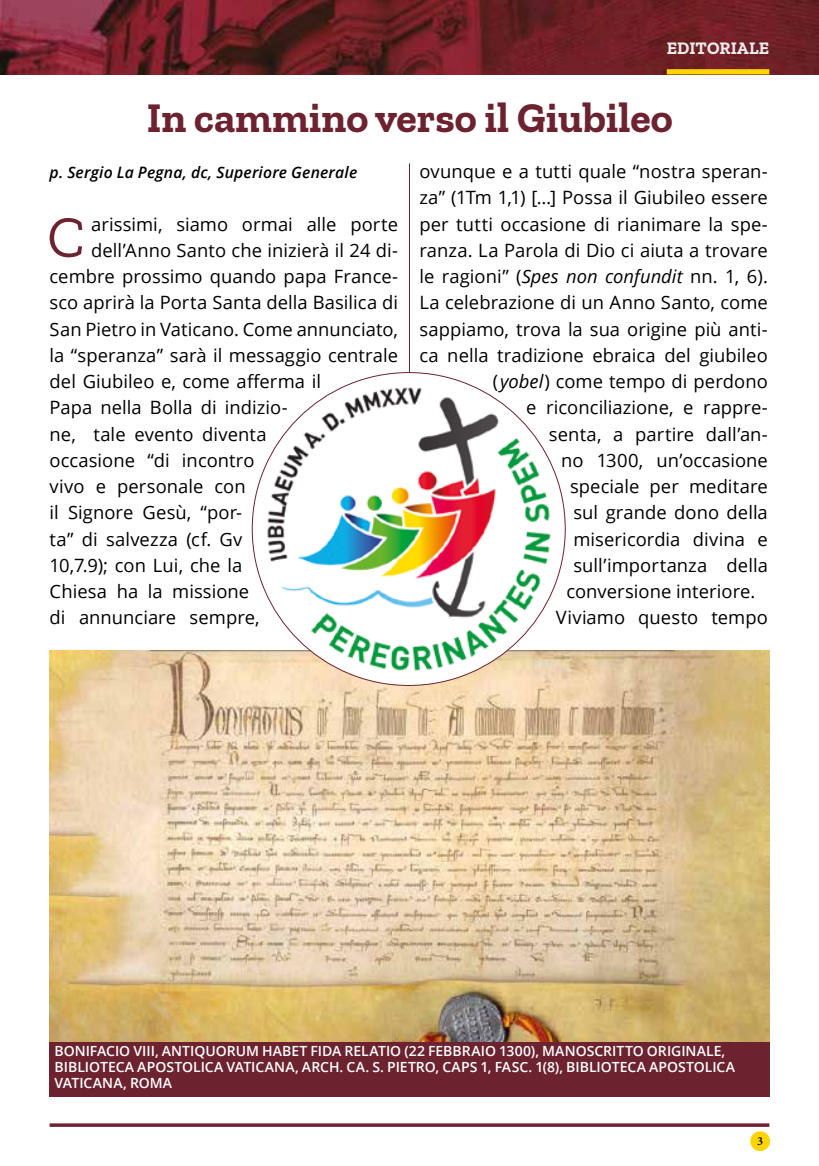
<style>
.page{position:relative;width:819px;height:1166px;background:#fff}
.page>*{position:absolute;margin:0;border:0;box-sizing:border-box;transform-origin:0 0}
.t1{font:58.8px "Zilla Slab";color:#6d232f}
.t2{font:700 42px "Zilla Slab";color:#6d232f}
.t3{font:18.38px "Open Sans";letter-spacing:.005em;color:#000}
.t4{font:700 17.5px "Zilla Slab";letter-spacing:.005em;color:#ededed}
.t5{font:italic 600 15.75px "Open Sans";letter-spacing:.01em;color:#000}
.t6{font:600 14px/15.8px "Open Sans";color:#fff}
.t7{font:600 12.25px "Minion Pro";color:#000}
.s1{font-style:italic}
</style>
<div class="page">
<div style="left:750px;top:1131px;width:20px;height:20px;background:#ffd500;border-radius:50%"></div>
<img style="left:0;top:0;width:819px;height:74px">
<hr style="left:409px;top:163px;width:1px;height:466px;background:#6d232f">
<svg style="left:50px;top:1123px;width:719px;height:4px;background:#7e3e48"></svg>
<img style="left:49px;top:650px;width:720px;height:406px">
<div style="left:50px;top:1042px;width:720px;height:54px;background:#6d232f"></div>
<img style="left:252px;top:373px;width:313px;height:312px;border-radius:156px">
<div style="left:666px;top:69px;width:103px;height:5px;background:#ffd500"></div>
<p class="t4" style="left:666px;top:38px;width:104px">EDITORIALE</p>
<h2 class="t2" style="left:147px;top:94px;width:527px">In cammino verso il Giubileo</h2>
<p class="t3" style="left:419px;top:159px;width:350px">ovunque e a tutti quale “nostra speran-</p>
<p class="t3" style="left:419px;top:185px;width:350px">za” (1Tm 1,1) […] Possa il Giubileo essere</p>
<p class="t3" style="left:419px;top:211px;width:350px">per tutti occasione di rianimare la spe-</p>
<p class="t3" style="left:419px;top:237px;width:350px">ranza. La Parola di Dio ci aiuta a trovare</p>
<p class="t3" style="left:419px;top:264px;width:350px">le ragioni” (<span class="s1">Spes non confundit</span> nn. 1, 6).</p>
<p class="t3" style="left:419px;top:290px;width:350px">La celebrazione di un Anno Santo, come</p>
<p class="t3" style="left:419px;top:316px;width:350px">sappiamo, trova la sua origine più anti-</p>
<p class="t3" style="left:419px;top:343px;width:350px">ca nella tradizione ebraica del giubileo</p>
<p class="t3" style="left:493px;top:369px;width:276px">(<span class="s1">yobel</span>) come tempo di perdono</p>
<p class="t3" style="left:526px;top:395px;width:243px">e riconciliazione, e rappre-</p>
<p class="t3" style="left:549px;top:421px;width:220px">senta, a partire dall’an-</p>
<p class="t3" style="left:561px;top:448px;width:208px">no 1300, un’occasione</p>
<p class="t3" style="left:570px;top:474px;width:199px">speciale per meditare</p>
<p class="t3" style="left:573px;top:500px;width:196px">sul grande dono della</p>
<p class="t3" style="left:573px;top:526px;width:196px">misericordia divina e</p>
<p class="t3" style="left:573px;top:553px;width:196px">sull’importanza della</p>
<p class="t3" style="left:566px;top:579px;width:190px">conversione interiore.</p>
<p class="t3" style="left:556px;top:605px;width:213px">Viviamo questo tempo</p>
<p class="t5" style="left:50px;top:161px;width:309px">p. Sergio La Pegna, dc, Superiore Generale</p>
<h1 class="t1" style="left:47px;top:205px;width:39px">C</h1>
<p class="t3" style="left:91px;top:211px;width:308px">arissimi, siamo ormai alle porte</p>
<p class="t3" style="left:91px;top:237px;width:308px">dell’Anno Santo che inizierà il 24 di-</p>
<p class="t3" style="left:50px;top:264px;width:350px">cembre prossimo quando papa France-</p>
<p class="t3" style="left:50px;top:290px;width:350px">sco aprirà la Porta Santa della Basilica di</p>
<p class="t3" style="left:50px;top:316px;width:350px">San Pietro in Vaticano. Come annunciato,</p>
<p class="t3" style="left:50px;top:342px;width:350px">la “speranza” sarà il messaggio centrale</p>
<p class="t3" style="left:50px;top:369px;width:273px">del Giubileo e, come afferma il</p>
<p class="t3" style="left:50px;top:395px;width:240px">Papa nella Bolla di indizio-</p>
<p class="t3" style="left:50px;top:421px;width:219px">ne, tale evento diventa</p>
<p class="t3" style="left:50px;top:448px;width:206px">occasione “di incontro</p>
<p class="t3" style="left:50px;top:474px;width:198px">vivo e personale con</p>
<p class="t3" style="left:50px;top:500px;width:194px">il Signore Gesù, “por-</p>
<p class="t3" style="left:50px;top:526px;width:194px">ta” di salvezza (cf. Gv</p>
<p class="t3" style="left:50px;top:553px;width:194px">10,7.9); con Lui, che la</p>
<p class="t3" style="left:50px;top:579px;width:201px">Chiesa ha la missione</p>
<p class="t3" style="left:50px;top:605px;width:211px">di annunciare sempre,</p>
<p class="t6" style="left:55px;top:1043px;width:682px">BONIFACIO VIII, ANTIQUORUM HABET FIDA RELATIO (22 FEBBRAIO 1300), MANOSCRITTO ORIGINALE,<br>BIBLIOTECA APOSTOLICA VATICANA, ARCH. CA. S. PIETRO, CAPS 1, FASC. 1(8), BIBLIOTECA APOSTOLICA<br>VATICANA, ROMA</p>
<p class="t7" style="left:757px;top:1133px;width:8px">3</p>
</div>
